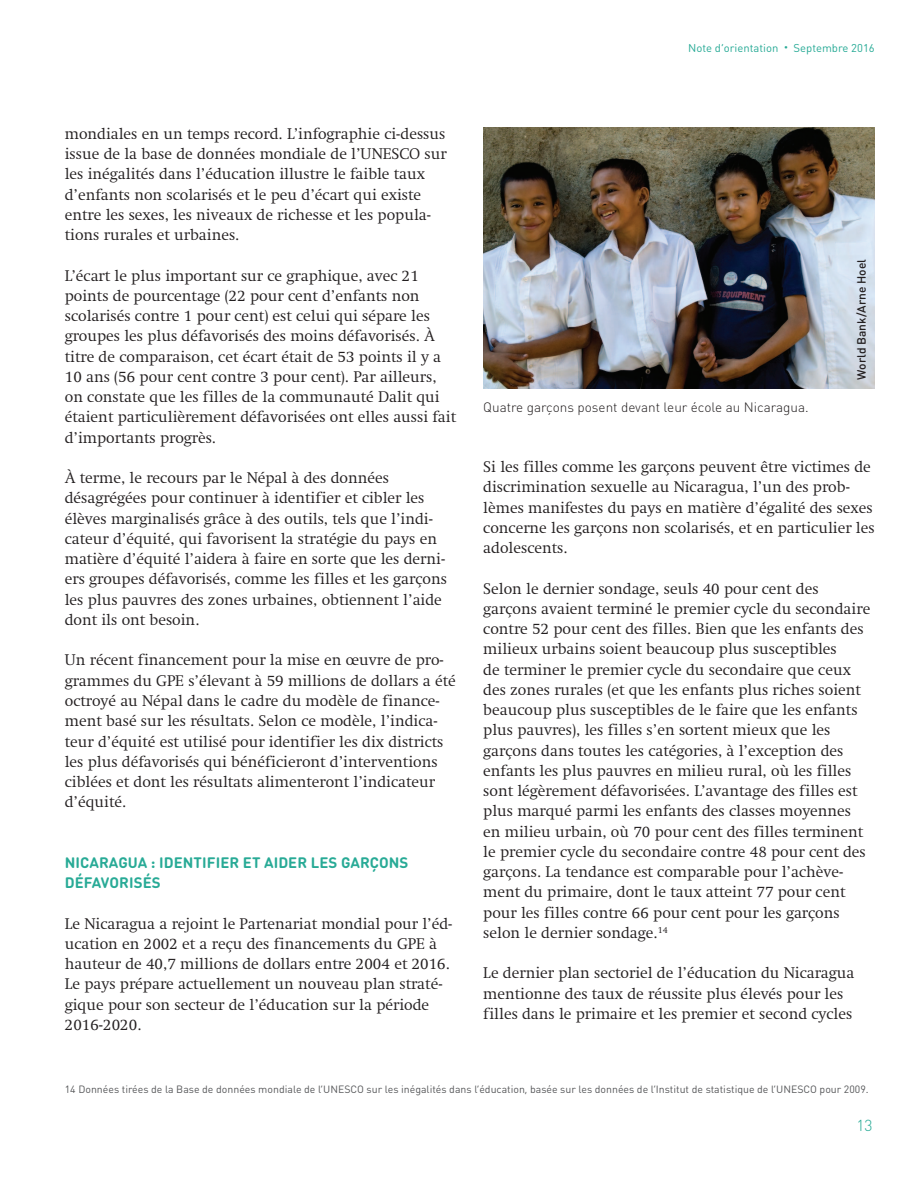
<style>
.page{position:relative;width:918px;height:1188px;background:#fff}
.page>*{position:absolute;margin:0;border:0;box-sizing:border-box;transform-origin:0 0}
.t1{font:300 15.75px/20.2px "Swift LT Std";color:#231f20}
.t2{font:300 15.75px "DIN Round Pro";color:#28aa96}
.t3{font:700 15px/20.2px "DIN Round Pro";letter-spacing:.005em;color:#28aa96}
.t4{font:300 13.5px "DIN Round Pro";color:#231f20}
.t5{font:500 12px "DIN Round Pro";color:#231f20}
.t6{font:11.25px "DIN Round Pro";color:#28aa96}
.t7{font:10.5px "DIN Round Pro";color:#57585a}
.s1{font-size:7.5px}
</style>
<div class="page">
<img style="left:483px;top:128px;width:392px;height:260px">
<p class="t6" style="left:688px;top:40px;width:188px">Note d’orientation <span class="s1">•</span> Septembre 2016</p>
<p class="t1" style="left:65px;top:124px;width:383px">mondiales en un temps record. L’infographie ci-dessus issue de la base de données mondiale de l’UNESCO sur les inégalités dans l’éducation illustre le faible taux d’enfants non scolarisés et le peu d’écart qui existe entre les sexes, les niveaux de richesse et les popula&shy;tions rurales et urbaines.</p>
<p class="t1" style="left:65px;top:266px;width:393px">L’écart le plus important sur ce graphique, avec 21 points de pourcentage (22 pour cent d’enfants non scolarisés contre 1 pour cent) est celui qui sépare les groupes les plus défavorisés des moins défavorisés. À titre de comparaison, cet écart était de 53 points il y a 10 ans (56 pour cent contre 3 pour cent). Par ailleurs, on constate que les filles de la communauté Dalit qui étaient particulièrement défavorisées ont elles aussi fait d’importants progrès.</p>
<p class="t1" style="left:65px;top:468px;width:384px">À terme, le recours par le Népal à des données désagrégées pour continuer à identifier et cibler les élèves marginalisés grâce à des outils, tels que l’indi&shy;cateur d’équité, qui favorisent la stratégie du pays en matière d’équité l’aidera à faire en sorte que les derni&shy;ers groupes défavorisés, comme les filles et les garçons les plus pauvres des zones urbaines, obtiennent l’aide dont ils ont besoin.</p>
<p class="t1" style="left:65px;top:650px;width:393px">Un récent financement pour la mise en œuvre de pro&shy;grammes du GPE s’élevant à 59 millions de dollars a été octroyé au Népal dans le cadre du modèle de finance&shy;ment basé sur les résultats. Selon ce modèle, l’indica&shy;teur d’équité est utilisé pour identifier les dix districts les plus défavorisés qui bénéficieront d’interventions ciblées et dont les résultats alimenteront l’indicateur d’équité.</p>
<p class="t3" style="left:65px;top:852px;width:345px">NI CARAGUA : I DENTIFI ER ET AI DER LES GARÇONS<br>DÉFAVORISÉS</p>
<p class="t1" style="left:65px;top:914px;width:389px">Le Nicaragua a rejoint le Partenariat mondial pour l’éd&shy;ucation en 2002 et a reçu des financements du GPE à hauteur de 40,7 millions de dollars entre 2004 et 2016.<br>Le pays prépare actuellement un nouveau plan straté&shy;gique pour son secteur de l’éducation sur la période 2016-2020.</p>
<p class="t4" style="left:483px;top:398px;width:327px">Quatre garçons posent devant leur école au Nicaragua.</p>
<p class="t5" style="left:853px;top:380px;width:122px;rotate:-90deg">World Bank/Arne Hoel</p>
<p class="t1" style="left:483px;top:457px;width:393px">Si les filles comme les garçons peuvent être victimes de discrimination sexuelle au Nicaragua, l’un des prob&shy;lèmes manifestes du pays en matière d’égalité des sexes concerne les garçons non scolarisés, et en particulier les adolescents.</p>
<p class="t1" style="left:483px;top:579px;width:389px">Selon le dernier sondage, seuls 40 pour cent des garçons avaient terminé le premier cycle du secondaire contre 52 pour cent des filles. Bien que les enfants des milieux urbains soient beaucoup plus susceptibles<br>de terminer le premier cycle du secondaire que ceux des zones rurales (et que les enfants plus riches soient beaucoup plus susceptibles de le faire que les enfants plus pauvres), les filles s’en sortent mieux que les garçons dans toutes les catégories, à l’exception des enfants les plus pauvres en milieu rural, où les filles sont légèrement défavorisées. L’avantage des filles est plus marqué parmi les enfants des classes moyennes en milieu urbain, où 70 pour cent des filles terminent le premier cycle du secondaire contre 48 pour cent des garçons. La tendance est comparable pour l’achève&shy;ment du primaire, dont le taux atteint 77 pour cent pour les filles contre 66 pour cent pour les garçons selon le dernier sondage.<sup>14</sup></p>
<p class="t1" style="left:483px;top:963px;width:373px">Le dernier plan sectoriel de l’éducation du Nicaragua mentionne des taux de réussite plus élevés pour les filles dans le primaire et les premier et second cycles</p>
<p class="t7" style="left:65px;top:1082px;width:805px">14 Données tirées de la Base de données mondiale de l’UNESCO sur les inégalités dans l’éducation, basée sur les données de l’Institut de statistique de l’UNESCO pour 2009.</p>
<p class="t2" style="left:856px;top:1115px;width:18px">13</p>
</div>
